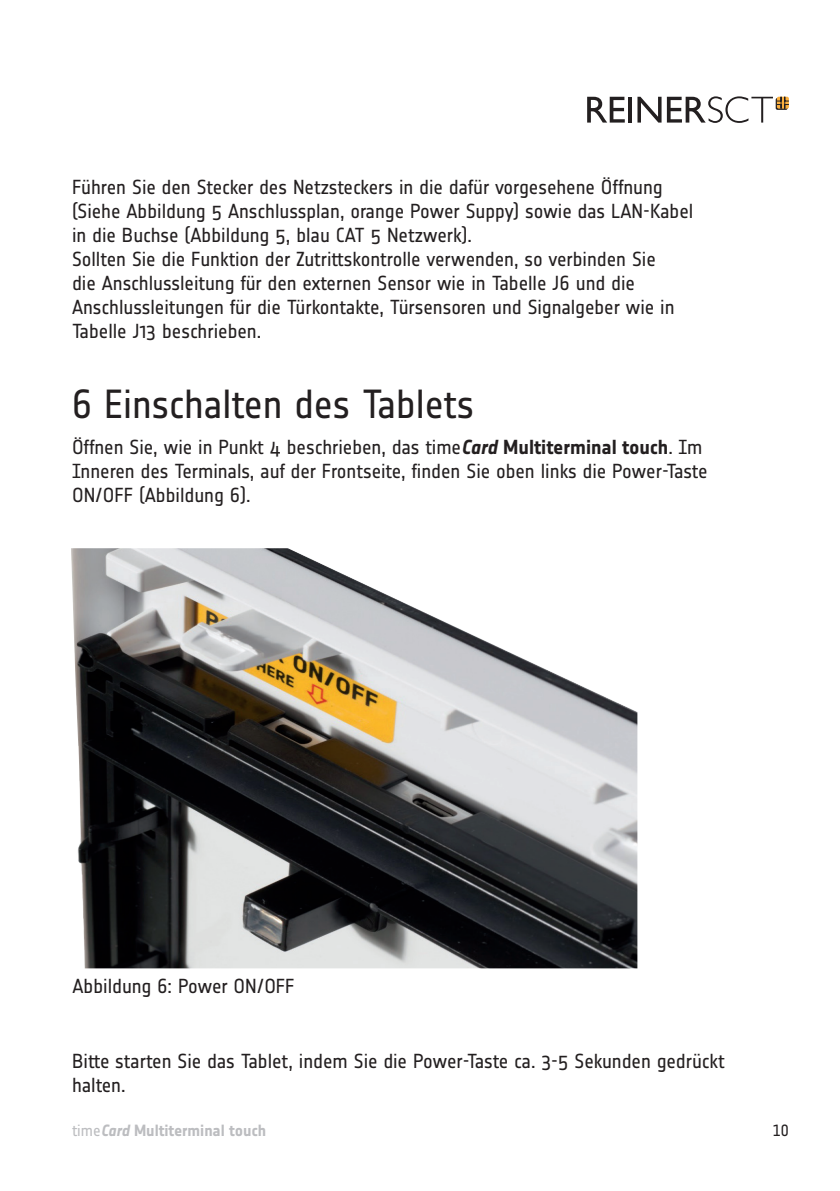
<style>
.page{position:relative;width:840px;height:1191px;background:#fff}
.page>*{position:absolute;margin:0;border:0;box-sizing:border-box;transform-origin:0 0}
.t1{font:40px "Notes";letter-spacing:-.005em;color:#231f20}
.t2{font:20px/24px "Notes";letter-spacing:-.005em;color:#231f20}
.t3{font:700 16px "Notes";color:#bcbdc0}
.t4{font:16px "Notes Regular Tf";color:#231f20}
.s1{font-family:"Notes Regular Tf"}
.s2{font-weight:700;font-style:italic}
.s3{font-weight:700}
.s4{font-family:"Notes Regular Tf";font-weight:400}
.s5{font-style:italic}
</style>
<div class="page">
<svg style="left:587px;top:97px;width:37px;height:26px"></svg>
<hr style="left:628px;top:97px;width:3px;height:26px;background:#231f20">
<svg style="left:637px;top:96px;width:151px;height:27px"></svg>
<img style="left:71px;top:548px;width:566px;height:420px">
<p class="t2" style="left:72px;top:175px;width:622px">Führen Sie den Stecker des Netzsteckers in die dafür vorgesehene Öffnung (Siehe Abbildung 5 Anschlussplan, orange Power Suppy) sowie das LAN-Kabel in die Buchse (Abbildung 5, blau CAT 5 Netzwerk).<br>Sollten Sie die Funktion der Zutrittskontrolle verwenden, so verbinden Sie<br>die Anschlussleitung für den externen Sensor wie in Tabelle J6 und die Anschlussleitungen für die Türkontakte, Türsensoren und Signalgeber wie in Tabelle J13 beschrieben.</p>
<h1 class="t1" style="left:72px;top:381px;width:403px"><span class="s1">6</span> Einschalten des Tablets</h1>
<p class="t2" style="left:72px;top:434px;width:636px">Öffnen Sie, wie in Punkt 4 beschrieben, das time<span class="s2">Card</span> <span class="s3">Multiterminal touch</span>. Im<br>Inneren des Terminals, auf der Frontseite, finden Sie oben links die Power-Taste<br>ON/OFF (Abbildung 6).</p>
<p class="t2" style="left:72px;top:973px;width:224px">Abbildung <span class="s1">6:</span> Power ON/OFF</p>
<p class="t2" style="left:72px;top:1049px;width:654px">Bitte starten Sie das Tablet, indem Sie die Power-Taste ca. 3-5 Sekunden gedrückt halten.</p>
<p class="t3" style="left:72px;top:1121px;width:195px"><span class="s4">time</span><span class="s5">Card</span> Multiterminal touch</p>
<p class="t4" style="left:772px;top:1121px;width:17px">10</p>
</div>
